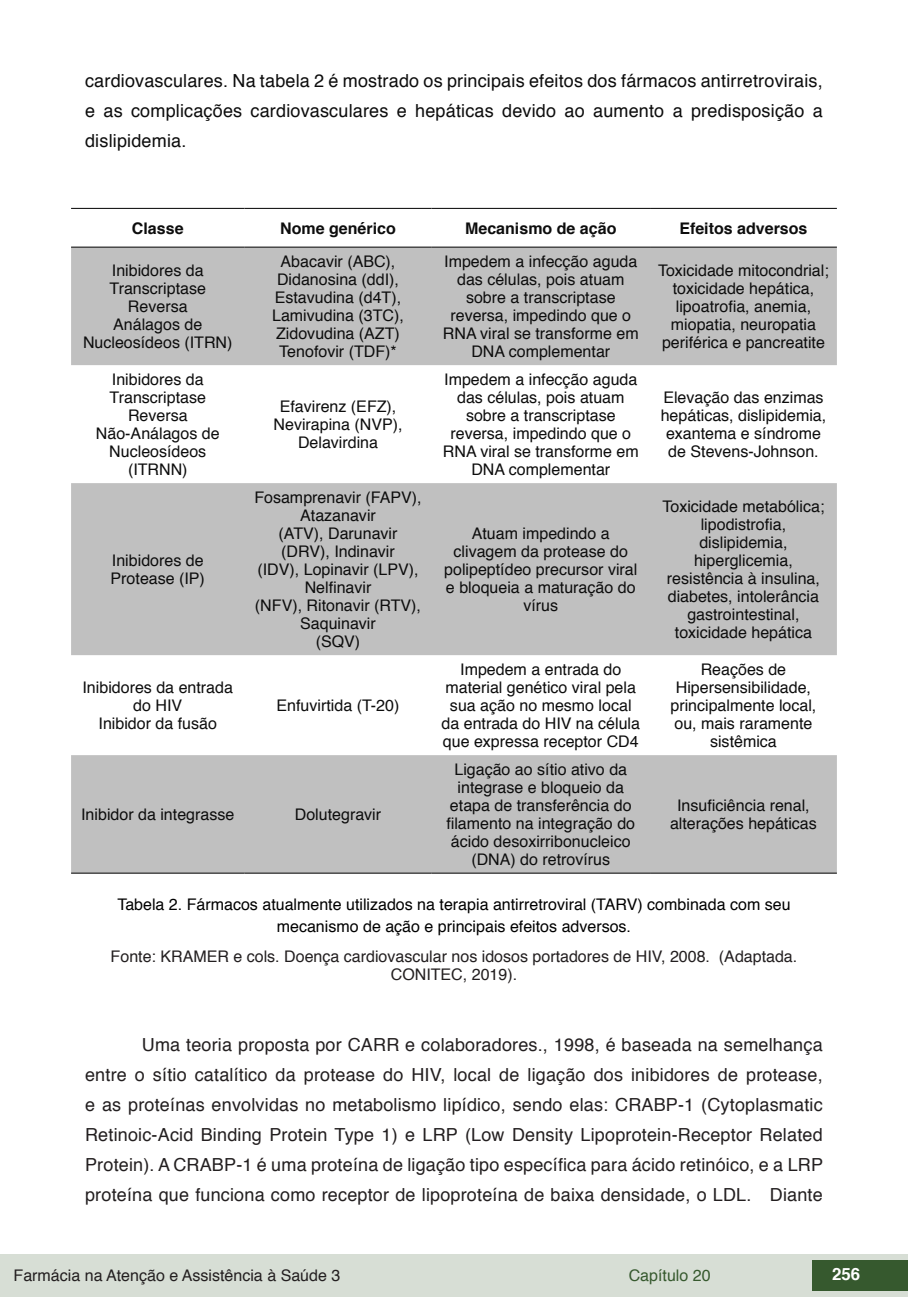
<style>
.page{position:relative;width:908px;height:1304px;background:#fff}
.page>*{position:absolute;margin:0;border:0;box-sizing:border-box;transform-origin:0 0}
.t1{font:18px/30px "Helvetica";letter-spacing:.01em;color:#231f20;text-align:justify}
.t2{font:18px/30px "Helvetica";letter-spacing:.01em;color:#0d0d0d;text-align:justify}
.t3{font:700 16.8px "Helvetica";color:#fff}
.t4{font:16px/18px "Helvetica";color:#0d0d0d;text-align:center}
.t5{font:16px/18px "Helvetica";color:#231f20;text-align:center}
.t6{font:16px/22px "Helvetica";color:#000;text-align:center}
.t7{font:700 16px "Helvetica";color:#0d0d0d}
.t8{font:16px "Helvetica";color:#36592e}
</style>
<div class="page">
<div style="left:0;top:1254px;width:906px;height:43px;background:#d7ded5"></div>
<div style="left:812px;top:1261px;width:95px;height:30px;background:#36592e"></div>
<svg style="left:71px;top:248px;width:765px;height:625px;fill:#c0c0c0"></svg>
<hr style="left:71px;top:208px;width:173px;height:1px;background:#000">
<hr style="left:244px;top:208px;width:187px;height:1px;background:#000">
<hr style="left:431px;top:208px;width:218px;height:1px;background:#000">
<hr style="left:649px;top:208px;width:187px;height:1px;background:#000">
<hr style="left:71px;top:247px;width:173px;height:1px;background:#000">
<hr style="left:244px;top:247px;width:187px;height:1px;background:#000">
<hr style="left:431px;top:247px;width:218px;height:1px;background:#000">
<hr style="left:649px;top:247px;width:187px;height:1px;background:#000">
<hr style="left:71px;top:873px;width:173px;height:1px;background:#000">
<hr style="left:244px;top:873px;width:187px;height:1px;background:#000">
<hr style="left:431px;top:873px;width:218px;height:1px;background:#000">
<hr style="left:649px;top:873px;width:187px;height:1px;background:#000">
<p class="t2" style="left:85px;top:66px;width:738px">cardiovasculares. Na tabela 2 é mostrado os principais efeitos dos fármacos antirretrovirais, e as complicações cardiovasculares e hepáticas devido ao aumento a predisposição a dislipidemia.</p>
<p class="t7" style="left:132px;top:215px;width:53px">Classe</p>
<p class="t7" style="left:280px;top:215px;width:117px">Nome genérico</p>
<p class="t7" style="left:465px;top:215px;width:153px">Mecanismo de ação</p>
<p class="t7" style="left:679px;top:215px;width:130px">Efeitos adversos</p>
<p class="t4" style="left:83px;top:262px;width:151px">Inibidores da<br>Transcriptase<br>Reversa<br>Análagos de<br>Nucleosídeos (ITRN)</p>
<p class="t4" style="left:272px;top:253px;width:133px">Abacavir (ABC),<br>Didanosina (ddI),<br>Estavudina (d4T),<br>Lamivudina (3TC),<br>Zidovudina (AZT)<br>Tenofovir (TDF)*</p>
<p class="t4" style="left:442px;top:253px;width:197px">Impedem a infecção aguda das células, pois atuam sobre a transcriptase reversa, impedindo que o<br>RNA viral se transforme em<br>DNA complementar</p>
<p class="t4" style="left:657px;top:262px;width:172px">Toxicidade mitocondrial; toxicidade hepática, lipoatrofia, anemia, miopatia, neuropatia periférica e pancreatite</p>
<p class="t4" style="left:96px;top:371px;width:125px">Inibidores da<br>Transcriptase<br>Reversa<br>Não-Análagos de<br>Nucleosídeos (ITRNN)</p>
<p class="t4" style="left:443px;top:371px;width:197px">Impedem a infecção aguda das células, pois atuam sobre a transcriptase reversa, impedindo que o<br>RNA viral se transforme em<br>DNA complementar</p>
<p class="t4" style="left:660px;top:389px;width:167px">Elevação das enzimas hepáticas, dislipidemia, exantema e síndrome de Stevens-Johnson.</p>
<p class="t4" style="left:273px;top:398px;width:130px">Efavirenz (EFZ),<br>Nevirapina (NVP),<br>Delavirdina</p>
<p class="t4" style="left:111px;top:552px;width:96px;text-align:left">Inibidores de<br>Protease (IP)</p>
<p class="t4" style="left:82px;top:679px;width:152px">Inibidores da entrada do HIV<br>Inibidor da fusão</p>
<p class="t4" style="left:254px;top:489px;width:169px">Fosamprenavir (FAPV),<br>Atazanavir<br>(ATV), Darunavir (DRV), Indinavir<br>(IDV), Lopinavir (LPV),<br>Nelfinavir<br>(NFV), Ritonavir (RTV),<br>Saquinavir<br>(SQV)</p>
<p class="t4" style="left:276px;top:697px;width:124px">Enfuvirtida (T-20)</p>
<p class="t4" style="left:81px;top:806px;width:154px">Inibidor da integrasse</p>
<p class="t4" style="left:295px;top:806px;width:88px">Dolutegravir</p>
<p class="t4" style="left:444px;top:525px;width:194px">Atuam impedindo a clivagem da protease do polipeptídeo precursor viral e bloqueia a maturação do vírus</p>
<p class="t4" style="left:662px;top:498px;width:163px">Toxicidade metabólica; lipodistrofia, dislipidemia, hiperglicemia, resistência à insulina, diabetes, intolerância gastrointestinal, toxicidade hepática</p>
<p class="t4" style="left:441px;top:661px;width:200px">Impedem a entrada do material genético viral pela sua ação no mesmo local da entrada do HIV na célula que expressa receptor CD4</p>
<p class="t4" style="left:670px;top:661px;width:147px">Reações de<br>Hipersensibilidade, principalmente local, ou, mais raramente sistêmica</p>
<p class="t4" style="left:446px;top:761px;width:190px">Ligação ao sítio ativo da integrase e bloqueio da etapa de transferência do filamento na integração do ácido desoxirribonucleico (DNA) do retrovírus</p>
<p class="t4" style="left:669px;top:797px;width:148px">Insuficiência renal, alterações hepáticas</p>
<p class="t6" style="left:117px;top:894px;width:674px">Tabela 2. Fármacos atualmente utilizados na terapia antirretroviral (TARV) combinada com seu mecanismo de ação e principais efeitos adversos.</p>
<p class="t5" style="left:111px;top:948px;width:688px">Fonte: KRAMER e cols. Doença cardiovascular nos idosos portadores de HIV, 2008. (Adaptada.<br>CONITEC, 2019).</p>
<p class="t1" style="left:85px;top:1030px;width:739px;text-indent:57px">Uma teoria proposta por CARR e colaboradores., 1998, é baseada na semelhança entre o sítio catalítico da protease do HIV, local de ligação dos inibidores de protease, e as proteínas envolvidas no metabolismo lipídico, sendo elas: CRABP-1 (Cytoplasmatic Retinoic-Acid Binding Protein Type 1) e LRP (Low Density Lipoprotein-Receptor Related Protein). A CRABP-1 é uma proteína de ligação tipo específica para ácido retinóico, e a LRP proteína que funciona como receptor de lipoproteína de baixa densidade, o LDL. Diante</p>
<p class="t5" style="left:14px;top:1267px;width:328px">Farmácia na Atenção e Assistência à Saúde 3</p>
<p class="t8" style="left:628px;top:1263px;width:83px">Capítulo 20</p>
<p class="t3" style="left:831px;top:1261px;width:30px">256</p>
</div>
